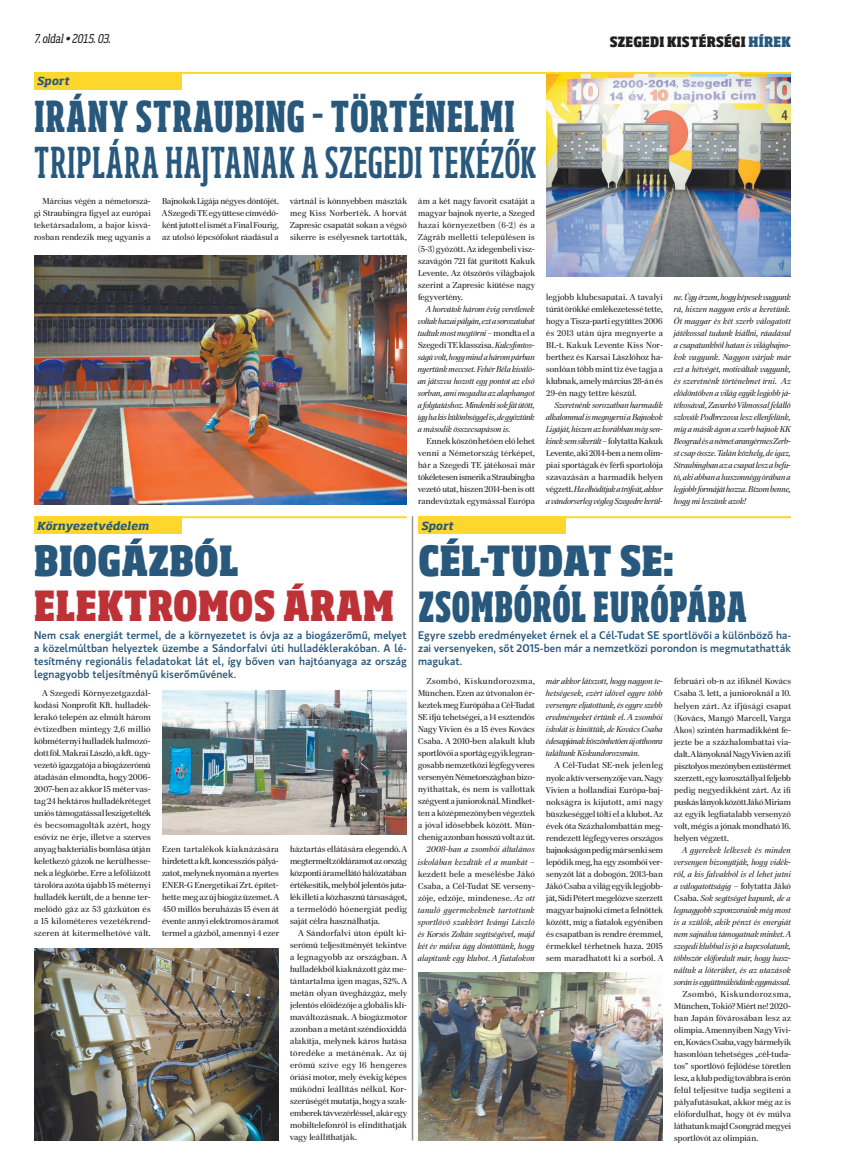
<style>
.page{position:relative;width:842px;height:1174px;background:#fff}
.page>*{position:absolute;margin:0;border:0;box-sizing:border-box;transform-origin:0 0}
.t1{font:500 extra-condensed 42px "Soho Std";letter-spacing:.01em;color:#28587c}
.t2{font:800 extra-condensed 42px "Soho Std";letter-spacing:.01em;color:#28587c}
.t3{font:800 condensed 41px "Soho Std";letter-spacing:.01em;color:#28587c;scale:.94 1}
.t4{font:800 extra-condensed 41px "Soho Std";letter-spacing:.005em;color:#28587c;scale:.94 1}
.t5{font:800 condensed 41px "Soho Std";letter-spacing:.01em;color:#bc3237;scale:.94 1}
.t6{font:800 condensed 14px "Soho Std";letter-spacing:.015em;color:#231f20}
.t7{font:italic condensed 12px "Soho Std";color:#231f20}
.t8{font:500 11px/13px "Gloriola Std";letter-spacing:.005em;color:#28587c;text-align:justify}
.t9{font:italic 700 11px "Soho Std";color:#28587c}
.t10{font:8.5px/12px "Paperback 96";letter-spacing:.015em;color:#231f20;text-align:justify}
.t11{font:italic 8.5px/12px "Paperback 96";letter-spacing:.005em;color:#231f20;text-align:justify}
.s1{color:#28587c}
.s2{font-style:normal}
</style>
<div class="page">
<img style="left:546px;top:74px;width:245px;height:202px">
<div style="left:34px;top:516px;width:147px;height:18px;background:#fdd72c"></div>
<div style="left:34px;top:72px;width:147px;height:18px;background:#fdd72c"></div>
<div style="left:418px;top:516px;width:148px;height:18px;background:#fdd72c"></div>
<hr style="left:34px;top:516px;width:373px;height:2px;background:#fdd72c">
<hr style="left:34px;top:72px;width:757px;height:2px;background:#fdd72c">
<hr style="left:418px;top:516px;width:373px;height:2px;background:#fdd72c">
<hr style="left:412px;top:516px;width:1px;height:624px;background:#939598">
<img style="left:162px;top:690px;width:245px;height:144px">
<img style="left:34px;top:948px;width:245px;height:192px">
<img style="left:34px;top:255px;width:373px;height:249px">
<img style="left:418px;top:972px;width:245px;height:168px">
<h3 class="t7" style="left:34px;top:31px;width:80px">7.oldal• 2015.03.</h3>
<h3 class="t6" style="left:610px;top:33px;width:183px">SZEGEDI KISTÉRSÉGI <span class="s1">HÍREK</span></h3>
<p class="t9" style="left:37px;top:74px;width:34px">Sport</p>
<h1 class="t2" style="left:34px;top:90px;width:482px">IRÁNY STRAUBING – TÖRTÉNELMI</h1>
<h1 class="t1" style="left:34px;top:135px;width:504px">TRIPLÁRA HAJTANAK A SZEGEDI TEKÉZŐK</h1>
<p class="t10" style="left:34px;top:195px;width:118px;text-indent:9px">Március végén a németorszá&shy;gi Straubingra figyel az európai teketársadalom, a bajor kisvá&shy;rosban rendezik meg ugyanis a</p>
<p class="t10" style="left:162px;top:195px;width:118px">Bajnokok Ligája négyes döntőjét.<br>A Szegedi TE együttese címvédő&shy;ként jutott el ismét a Final Fourig, az utolsó lépcsőfokot ráadásul a</p>
<p class="t10" style="left:290px;top:195px;width:118px">vártnál is könnyebben mászták meg Kiss Norberték. A horvát Zapresic csapatát sokan a végső sikerre is esélyesnek tartották,</p>
<p class="t10" style="left:418px;top:195px;width:118px">ám a két nagy favorit csatáját a magyar bajnok nyerte, a Szeged hazai környezetben (6-2) és a Zágráb melletti településen is (5-3) győzött. Az idegenbeli vis - szavágón 721 fát gurított Kakuk Levente. Az ötszörös világbajok szerint a Zapresic kiütése nagy fegyvertény.</p>
<p class="t11" style="left:418px;top:303px;width:118px;text-indent:8px">A horvátok három évig veretlenek voltak hazai pályán, ezt a sorozatukat tudtuk most megtörni <span class="s2">– mondta el a Szegedi TE klasszisa.</span> Kulcsfontos&shy;ságú volt, hogy mind a három párban nyertünk meccset. Fehér Béla kiváló&shy;an játszva hozott egy pontot az első sorban, ami megadta az alaphangot a folytatáshoz. Mindenki sok fát ütött, így ha kis különbséggel is, de győztünk a második összecsapáson is.</p>
<p class="t10" style="left:418px;top:435px;width:118px;text-indent:8px">Ennek köszönhetően elő lehet venni a Németország térképet, bár a Szegedi TE játékosai már tökéletesen ismerik a Straubingba vezető utat, hiszen 2014-ben is ott randevúztak egymással Európa</p>
<p class="t9" style="left:37px;top:518px;width:114px">Környezetvédelem</p>
<p class="t9" style="left:421px;top:518px;width:34px">Sport</p>
<p class="t10" style="left:546px;top:291px;width:118px">legjobb klubcsapatai. A tavalyi túrát örökké emlékezetessé tette, hogy a Tisza-parti együttes 2006 és 2013 után újra megnyerte a BL-t. Kakuk Levente Kiss Nor&shy;berthez és Karsai Lászlóhoz ha&shy;sonlóan több mint tíz éve tagja a klubnak, amely március 28-án és 29-én nagy tettre készül.</p>
<p class="t11" style="left:546px;top:399px;width:118px;text-indent:9px">Szeretnénk sorozatban harmadik alkalommal is megnyerni a Bajnokok Ligáját, hiszen az korábban még sen&shy;kinek sem sikerült <span class="s2">– folytatta Kakuk Levente, aki 2014-ben a nem olim&shy;piai sportágak év férfi sportolója szavazásán a harmadik helyen végzett.</span> Ha elhódítjuk a trófeát, akkor a vándorserleg végleg Szegedre kerül-</p>
<p class="t11" style="left:674px;top:291px;width:118px">ne. Úgy érzem, hogy képesek vagyunk rá, hiszen nagyon erős a keretünk.<br>Öt magyar és két szerb válogatott játékossal tudunk kiállni, ráadásul a csapatunkból hatan is világbajno&shy;kok vagyunk. Nagyon várjuk már ezt a hétvégét, motiváltak vagyunk, és szeretnénk történelmet írni. Az elődöntőben a világ egyik legjobb já&shy;tékosával, Zavarkó Vilmossal felálló szlovák Podbrezova lesz ellenfelünk, míg a másik ágon a szerb bajnok KK Beograd és a német aranyérmes Zerb&shy;st csap össze. Talán közhely, de igaz, Straubingban az a csapat lesz a befu&shy;tó, aki abban a huszonnégy órában a legjobb formáját hozza. Bízom benne, hogy mi leszünk azok!</p>
<h2 class="t3" style="left:34px;top:534px;width:219px">BIOGÁZBÓL</h2>
<h2 class="t5" style="left:34px;top:579px;width:384px">ELEKTROMOS ÁRAM</h2>
<h2 class="t3" style="left:418px;top:534px;width:273px">CÉL-TUDAT SE:</h2>
<h2 class="t4" style="left:418px;top:580px;width:351px">ZSOMBÓRÓL EURÓPÁBA</h2>
<p class="t8" style="left:34px;top:628px;width:374px">Nem csak energiát termel, de a környezetet is óvja az a biogázerőmű, melyet a közelmúltban helyeztek üzembe a Sándorfalvi úti hulladéklerakóban. A lé&shy;tesítmény regionális feladatokat lát el, így bőven van hajtóanyaga az ország legnagyobb teljesítményű kiserőművének.</p>
<p class="t8" style="left:418px;top:628px;width:374px">Egyre szebb eredményeket érnek el a Cél-Tudat SE sportlövői a különböző ha&shy;zai versenyeken, sőt 2015-ben már a nemzetközi porondon is megmutathatták magukat.</p>
<p class="t10" style="left:418px;top:675px;width:118px;text-indent:8px">Zsombó, Kiskundorozsma, München. Ezen az útvonalon ér&shy;keztek meg Európába a Cél-Tudat SE ifjú tehetségei, a 14 esztendős Nagy Vivien és a 15 éves Kovács Csaba. A 2010-ben alakult klub sportlövői a sportág egyik legran&shy;gosabb nemzetközi légfegyveres versenyén Németországban bizo&shy;nyíthattak, és nem is vallottak szégyent a junioroknál. Mindket&shy;ten a középmezőnyben végeztek a jóval idősebbek között. Mün&shy;chenig azonban hosszú volt az út.</p>
<p class="t11" style="left:418px;top:843px;width:118px;text-indent:8px">2008-ban a zsombói általános iskolában kezdtük el a munkát <span class="s2">– kezdett bele a mesélésbe Jákó Csaba, a Cél-Tudat SE verseny&shy;zője, edzője, mindenese.</span> Az ott tanuló gyermekeknek tartottunk sportlövő szakkört Iványi László és Korsós Zoltán segítségével, majd két év múlva úgy döntöttünk, hogy alapítunk egy klubot. A fiatalokon</p>
<p class="t10" style="left:674px;top:675px;width:118px">februári ob-n az ifiknél Kovács Csaba 3. lett, a junioroknál a 10. helyen zárt. Az ifjúsági csapat (Kovács, Mangó Marcell, Varga Ákos) szintén harmadikként fe&shy;jezte be a százhalombattai via&shy;dalt. A lányoknál Nagy Vivien az ifi pisztolyos mezőnyben ezüstérmet szerzett, egy korosztállyal feljebb pedig negyedikként zárt. Az ifi puskás lányok között Jákó Miriam az egyik legfiatalabb versenyző volt, mégis a jónak mondható 16. helyen végzett.</p>
<p class="t11" style="left:674px;top:843px;width:118px;text-indent:8px">A gyerekek lelkesek és minden versenyen bizonyítják, hogy vidék&shy;ről, a kis falvakból is el lehet jutni a válogatottságig <span class="s2">– folytatta Jákó Csaba.</span> Sok segítséget kapunk, de a legnagyobb szponzoraink még most is a szülők, akik pénzt és energiát nem sajnálva támogatnak minket. A szegedi klubbal is jó a kapcsolatunk, többször előfordult már, hogy hasz&shy;náltuk a lőterüket, és az utazások során is együttműködünk egymással.</p>
<p class="t10" style="left:674px;top:987px;width:118px;text-indent:8px">Zsombó, Kiskundorozsma, München, Tokió? Miért ne! 2020- ban Japán fővárosában lesz az olimpia. Amennyiben Nagy Vivi&shy;en, Kovács Csaba, vagy bármelyik hasonlóan tehetséges „cél-tuda&shy;tos” sportlövő fejlődése töretlen lesz, a klub pedig továbbra is erőn felül teljesítve tudja segíteni a pályafutásukat, akkor még az is előfordulhat, hogy öt év múlva láthatunk majd Csongrád megyei sportlövőt az olimpián.</p>
<p class="t11" style="left:546px;top:675px;width:118px">már akkor látszott, hogy nagyon te&shy;hetségesek, ezért idővel egyre több versenyre eljutottunk, és egyre szebb eredményeket értünk el. A zsombói iskolát is kinőttük, de Kovács Csaba édesapjának köszönhetően új otthonra találtunk Kiskundorozsmán.</p>
<p class="t10" style="left:546px;top:759px;width:118px;text-indent:8px">A Cél-Tudat SE-nek jelenleg nyolc aktív versenyzője van. Nagy Vivien a hollandiai Európa-baj&shy;nokságra is kijutott, ami nagy büszkeséggel tölti el a klubot. Az évek óta Százhalombattán meg&shy;rendezett légfegyveres országos bajnokságon pedig már senki sem lepődik meg, ha egy zsombói ver&shy;senyzőt lát a dobogón. 2013-ban Jákó Csaba a világ egyik legjobb&shy;ját, Sidi Pétert megelőzve szerzett magyar bajnoki címet a felnőttek között, míg a fiatalok egyéniben és csapatban is rendre éremmel, érmekkel térhetnek haza. 2015 sem maradhatott ki a sorból. A</p>
<p class="t10" style="left:34px;top:687px;width:118px;text-indent:9px">A Szegedi Környezetgazdál&shy;kodási Nonprofit Kft. hulladék&shy;lerakó telepén az elmúlt három évtizedben mintegy 2,6 millió köbméternyi hulladék halmozó&shy;dott föl. Makrai László, a kft. ügy&shy;vezető igazgatója a biogázerőmű átadásán elmondta, hogy 2006- 2007-ben az akkor 15 méter vas&shy;tag 24 hektáros hulladékréteget uniós támogatással leszigetelték és becsomagolták azért, hogy esővíz ne érje, illetve a szerves anyag bakteriális bomlása útján keletkező gázok ne kerülhesse&shy;nek a légkörbe. Erre a lefóliázott tárolóra azóta újabb 15 méternyi hulladék került, de a benne ter&shy;melődő gáz az 53 gázkúton és a 15 kilométeres vezetékrend&shy;szeren át kitermelhetővé vált.</p>
<p class="t10" style="left:162px;top:843px;width:118px">Ezen tartalékok kiaknázására hirdetett a kft. koncessziós pályá&shy;zatot, melynek nyomán a nyertes ENER-G Energetikai Zrt. építet&shy;hette meg az új biogáz üzemet. A 450 millós beruházás 15 éven át évente annyi elektromos áramot termel a gázból, amennyi 4 ezer</p>
<p class="t10" style="left:290px;top:843px;width:118px">háztartás ellátására elegendő. A megtermelt zöldáramot az ország központi áramellátó hálózatában értékesítik, melyből jelentős juta&shy;lék illeti a közhasznú társaságot, a termelődő hőenergiát pedig saját célra használhatja.</p>
<p class="t10" style="left:290px;top:927px;width:118px;text-indent:9px">A Sándorfalvi úton épült ki&shy;serőmű teljesítményét tekintve a legnagyobb az országban. A hulladékból kiaknázott gáz me&shy;tántartalma igen magas, 52%. A metán olyan üvegházgáz, mely jelentős előidézője a globális klí&shy;maváltozásnak. A biogázmotor azonban a metánt széndioxiddá alakítja, melynek káros hatása töredéke a metánénak. Az új erőmű szíve egy 16 hengeres óriási motor, mely évekig képes működni leállítás nélkül. Kor&shy;szerűségét mutatja, hogy a szak&shy;emberek távvezérléssel, akár egy mobiltelefonról is elindíthatják vagy leállíthatják.</p>
</div>
